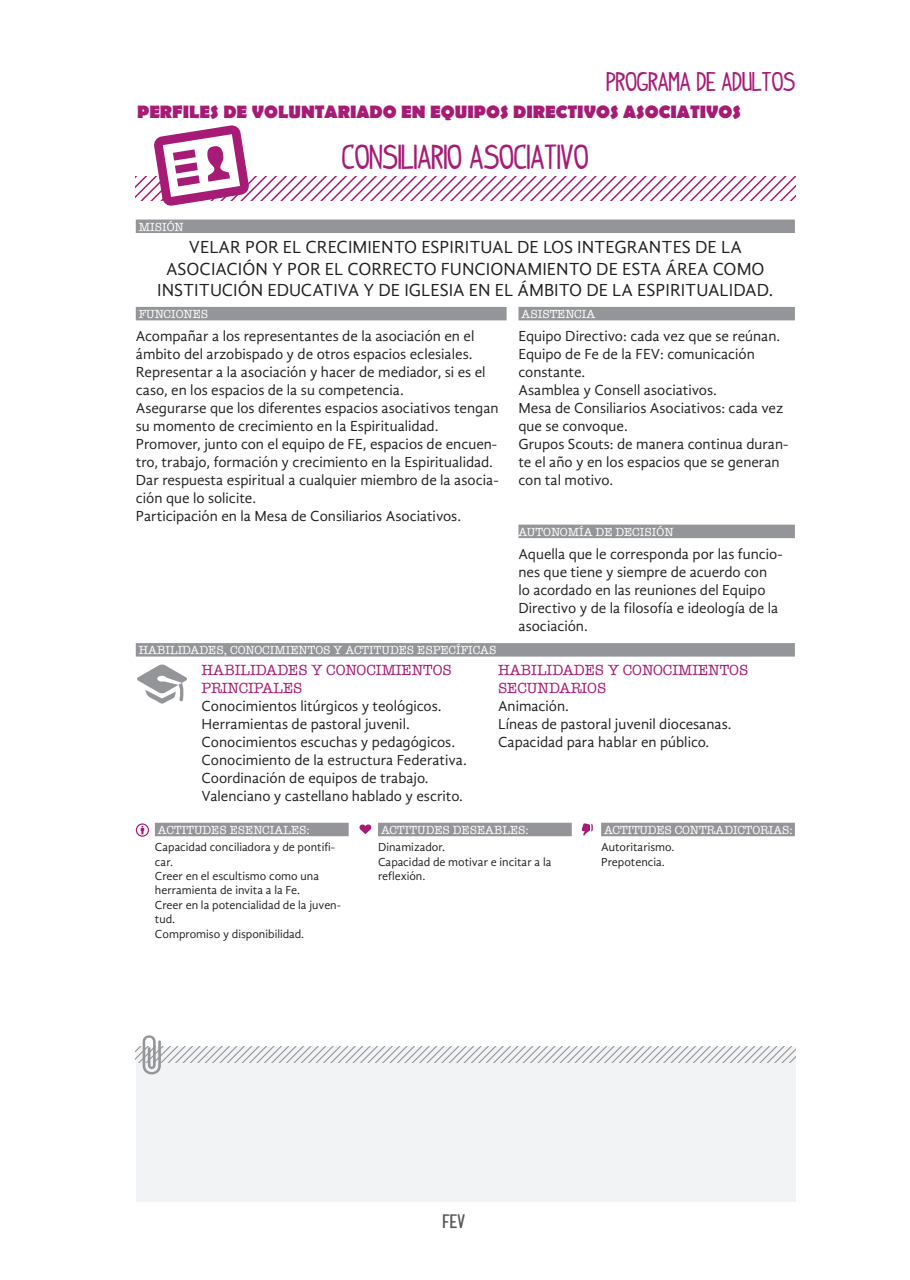
<style>
.page{position:relative;width:910px;height:1280px;background:#fff}
.page>*{position:absolute;margin:0;border:0;box-sizing:border-box;transform-origin:0 0}
.Ficha_Titulo_Cargo-I{font:27px "Indy Pimp Ntilde";color:#a61b75}
.t1{font:21px "Indy Pimp";color:#a61b75}
.Ficha_Corrido_L-Gand{font:18px/21.6px "Gandhi Sans";color:#231f20;text-align:center}
.categoria_ficha{font:700 18px "Berlin Sans FB";color:#a61b75}
.Ficha_Corrido_M_Gand{font:15px/18px "Gandhi Sans";color:#231f20}
.Ficha_Corrido_M_Gand-2{font:15px/18px "American Typewriter";color:#a61b75}
.t2{font:700 15px "indypimp";color:#57585a}
.Ficha_Corrido_S-Gand{font:12px/14.4px "Gandhi Sans";color:#231f20}
.Ficha_T_Campo_M{font:12px "American Typewriter";color:#fff}
.Ficha_T_campo_S-Amer{font:12px "American Typewriter";color:#fff}
.s1{color:#a61b75}
</style>
<div class="page">
<svg style="left:136px;top:125px;width:660px;height:81px"></svg>
<div style="left:136px;top:220px;width:659px;height:13px;background:#939598"></div>
<div style="left:136px;top:643px;width:659px;height:14px;background:#939598"></div>
<div style="left:136px;top:307px;width:371px;height:13px;background:#939598"></div>
<div style="left:518px;top:307px;width:277px;height:13px;background:#939598"></div>
<div style="left:518px;top:525px;width:277px;height:13px;background:#939598"></div>
<svg style="left:137px;top:664px;width:50px;height:40px"></svg>
<div style="left:601px;top:823px;width:194px;height:13px;background:#939598"></div>
<svg style="left:582px;top:823px;width:11px;height:13px"></svg>
<div style="left:155px;top:823px;width:194px;height:13px;background:#939598"></div>
<svg style="left:136px;top:823px;width:13px;height:14px"></svg>
<div style="left:378px;top:823px;width:194px;height:13px;background:#939598"></div>
<svg style="left:359px;top:824px;width:13px;height:10px"></svg>
<div style="left:136px;top:1047px;width:660px;height:154px;background:#f2f3f4"></div>
<svg style="left:136px;top:1035px;width:660px;height:39px"></svg>
<h2 class="t1" style="left:606px;top:72px;width:190px">PROGRAMA DE ADULTOS</h2>
<p class="categoria_ficha" style="left:137px;top:102px;width:606px">PERFILES DE VOLUNTARIADO EN EQUIPOS DIRECTIVOS ASOCIATIVOS</p>
<p class="Ficha_T_Campo_M" style="left:139px;top:220px;width:46px">MISIÓN</p>
<p class="Ficha_Titulo_Cargo-I" style="left:342px;top:137px;width:248px">CONSILIARIO ASOCIATIVO</p>
<p class="Ficha_Corrido_L-Gand" style="left:157px;top:236px;width:618px">VELAR POR EL CRECIMIENTO ESPIRITUAL DE LOS INTEGRANTES DE LA<br>ASOCIACIÓN Y POR EL CORRECTO FUNCIONAMIENTO DE ESTA ÁREA COMO<br>INSTITUCIÓN EDUCATIVA Y DE IGLESIA EN EL ÁMBITO DE LA ESPIRITUALIDAD.</p>
<p class="Ficha_Corrido_M_Gand" style="left:136px;top:327px;width:340px">Acompañar a los representantes de la asociación en el ámbito del arzobispado y de otros espacios eclesiales.</p>
<p class="Ficha_Corrido_M_Gand" style="left:136px;top:363px;width:351px">Representar a la asociación y hacer de mediador, si es el caso, en los espacios de la su competencia.</p>
<p class="Ficha_Corrido_M_Gand" style="left:136px;top:399px;width:364px">Asegurarse que los diferentes espacios asociativos tengan su momento de crecimiento en la Espiritualidad.</p>
<p class="Ficha_Corrido_M_Gand" style="left:136px;top:435px;width:363px">Promover, junto con el equipo de FE, espacios de encuen&shy;tro, trabajo, formación y crecimiento en la Espiritualidad.</p>
<p class="Ficha_Corrido_M_Gand" style="left:136px;top:471px;width:364px">Dar respuesta espiritual a cualquier miembro de la asocia&shy;ción que lo solicite.</p>
<p class="Ficha_Corrido_M_Gand" style="left:136px;top:507px;width:327px">Participación en la Mesa de Consiliarios Asociativos.</p>
<p class="Ficha_T_Campo_M" style="left:139px;top:307px;width:71px">FUNCIONES</p>
<p class="Ficha_T_Campo_M" style="left:521px;top:307px;width:75px">ASISTENCIA</p>
<p class="Ficha_Corrido_M_Gand" style="left:518px;top:327px;width:263px">Equipo Directivo: cada vez que se reúnan.</p>
<p class="Ficha_Corrido_M_Gand" style="left:518px;top:345px;width:238px">Equipo de Fe de la FEV: comunicación constante.</p>
<p class="Ficha_Corrido_M_Gand" style="left:518px;top:381px;width:200px">Asamblea y Consell asociativos.</p>
<p class="Ficha_Corrido_M_Gand" style="left:518px;top:399px;width:266px">Mesa de Consiliarios Asociativos: cada vez que se convoque.</p>
<p class="Ficha_Corrido_M_Gand" style="left:518px;top:435px;width:272px">Grupos Scouts: de manera continua duran&shy;te el año y en los espacios que se generan con tal motivo.</p>
<p class="Ficha_T_Campo_M" style="left:518px;top:525px;width:157px">AUTONOMÍA DE DECISIÓN</p>
<p class="Ficha_T_Campo_M" style="left:139px;top:644px;width:359px">HABILIDADES, CONOCIMIENTOS Y ACTITUDES ESPECÍFICAS</p>
<p class="Ficha_Corrido_M_Gand" style="left:518px;top:545px;width:266px">Aquella que le corresponda por las funcio&shy;nes que tiene y siempre de acuerdo con<br>lo acordado en las reuniones del Equipo Directivo y de la filosofía e ideología de la asociación.</p>
<p class="Ficha_Corrido_M_Gand-2" style="left:201px;top:661px;width:252px">HABILIDADES Y CONOCIMIENTOS<br>PRINCIPALES</p>
<p class="Ficha_Corrido_M_Gand" style="left:201px;top:697px;width:242px">Conocimientos litúrgicos y teológicos.</p>
<p class="Ficha_Corrido_M_Gand" style="left:201px;top:715px;width:210px">Herramientas de pastoral juvenil.</p>
<p class="Ficha_Corrido_M_Gand" style="left:201px;top:733px;width:255px">Conocimientos escuchas y pedagógicos.</p>
<p class="Ficha_Corrido_M_Gand" style="left:201px;top:751px;width:267px">Conocimiento de la estructura Federativa.</p>
<p class="Ficha_Corrido_M_Gand" style="left:201px;top:769px;width:229px">Coordinación de equipos de trabajo.</p>
<p class="Ficha_Corrido_M_Gand" style="left:201px;top:787px;width:263px">Valenciano y castellano hablado y escrito.</p>
<p class="Ficha_Corrido_M_Gand-2" style="left:498px;top:661px;width:252px">HABILIDADES Y CONOCIMIENTOS</p>
<p class="Ficha_Corrido_M_Gand-2" style="left:498px;top:679px;width:110px">SECUNDARIOS</p>
<p class="Ficha_Corrido_M_Gand" style="left:498px;top:697px;width:73px">Animación.</p>
<p class="Ficha_Corrido_M_Gand" style="left:498px;top:715px;width:235px">Líneas de pastoral juvenil diocesanas.</p>
<p class="Ficha_Corrido_M_Gand" style="left:498px;top:733px;width:213px">Capacidad para hablar en público.</p>
<p class="Ficha_T_campo_S-Amer" style="left:158px;top:823px;width:153px">ACTITUDES ESENCIALES:</p>
<p class="Ficha_T_campo_S-Amer" style="left:381px;top:823px;width:149px">ACTITUDES DESEABLES:</p>
<p class="Ficha_T_campo_S-Amer" style="left:604px;top:823px;width:190px">ACTITUDES CONTRADICTORIAS:</p>
<p class="Ficha_Corrido_S-Gand" style="left:155px;top:840px;width:182px">Capacidad conciliadora y de pontifi&shy;car.</p>
<p class="Ficha_Corrido_S-Gand" style="left:155px;top:869px;width:166px">Creer en el escultismo como una herramienta de invita a la Fe.</p>
<p class="Ficha_Corrido_S-Gand" style="left:155px;top:898px;width:188px">Creer en la potencialidad de la juven&shy;tud.</p>
<p class="Ficha_Corrido_S-Gand" style="left:155px;top:926px;width:151px">Compromiso y disponibilidad.</p>
<p class="Ficha_Corrido_S-Gand" style="left:378px;top:840px;width:69px">Dinamizador.</p>
<p class="Ficha_Corrido_S-Gand" style="left:378px;top:854px;width:175px">Capacidad de motivar e incitar a la reflexión.</p>
<p class="Ficha_Corrido_S-Gand" style="left:601px;top:840px;width:75px">Autoritarismo.</p>
<p class="Ficha_Corrido_S-Gand" style="left:601px;top:854px;width:65px">Prepotencia.</p>
<p class="t2" style="left:443px;top:1214px;width:47px">FEV | <span class="s1">51</span></p>
</div>
